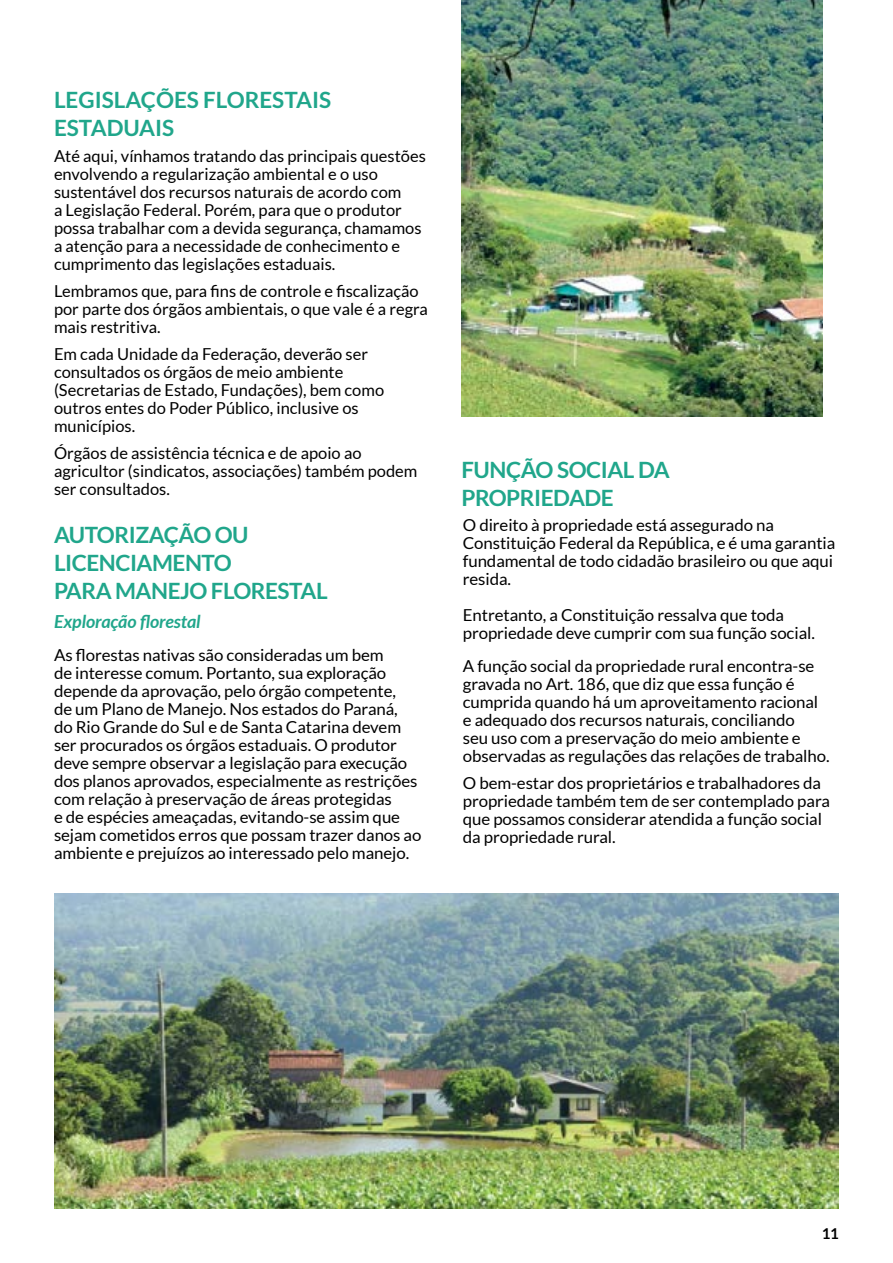
<style>
.page{position:relative;width:893px;height:1263px;background:#fff}
.page>*{position:absolute;margin:0;border:0;box-sizing:border-box;transform-origin:0 0}
.t1{font:700 22.5px/27.6px "Lato";letter-spacing:-.02em;color:#20a68b}
.t2{font:700 22.5px "Lato";color:#20a68b}
.t3{font:italic 700 18px "Lato";letter-spacing:-.005em;color:#20a68b}
.t4{font:16.5px/18px "Lato";letter-spacing:-.005em;color:#000}
.t5{font:700 15px "Lato";color:#000}
</style>
<div class="page">
<img style="left:54px;top:893px;width:785px;height:316px">
<img style="left:461px;top:0;width:361px;height:417px">
<h1 class="t2" style="left:54px;top:87px;width:177px">LEGISLAÇÕES FLOR</h1>
<h1 class="t1" style="left:259px;top:86px;width:71px">ESTAIS</h1>
<h1 class="t1" style="left:54px;top:113px;width:15px">ESTAD</h1>
<h1 class="t1" style="left:123px;top:113px;width:50px">UAIS</h1>
<p class="t4" style="left:54px;top:146px;width:373px">Até aqui, vínhamos tratando das principais questões envolvendo a regularização ambiental e o uso sustentável dos recursos naturais de acordo com<br>a Legislação Federal. Porém, para que o produtor possa trabalhar com a devida segurança, chamamos a atenção para a necessidade de conhecimento e cumprimento das legislações estaduais.</p>
<p class="t4" style="left:54px;top:281px;width:375px">Lembramos que, para fins de controle e fiscalização por parte dos órgãos ambientais, o que vale é a regra mais restritiva.</p>
<p class="t4" style="left:54px;top:344px;width:332px">Em cada Unidade da Federação, deverão ser consultados os órgãos de meio ambiente (Secretarias de Estado, Fundações), bem como outros entes do Poder Público, inclusive os municípios.</p>
<p class="t4" style="left:54px;top:443px;width:365px">Órgãos de assistência técnica e de apoio ao agricultor (sindicatos, associações) também podem ser consultados.</p>
<h1 class="t1" style="left:54px;top:521px;width:196px;text-indent:75px">IZAÇÃO O U<br>LICENCIAMENTO<br>PARA</h1>
<h1 class="t1" style="left:54px;top:521px;width:47px">AUTOR</h1>
<h1 class="t1" style="left:115px;top:576px;width:123px">MANEJO FLOR</h1>
<h1 class="t1" style="left:265px;top:576px;width:26px">ESTAL</h1>
<p class="t3" style="left:54px;top:611px;width:148px">Exploração florestal</p>
<p class="t4" style="left:54px;top:646px;width:369px">As florestas nativas são consideradas um bem<br>de interesse comum. Portanto, sua exploração depende da aprovação, pelo órgão competente,<br>de um Plano de Manejo. Nos estados do Paraná,<br>do Rio Grande do Sul e de Santa Catarina devem ser procurados os órgãos estaduais. O produtor deve sempre observar a legislação para execução dos planos aprovados, especialmente as restrições com relação à preservação de áreas protegidas<br>e de espécies ameaçadas, evitando-se assim que sejam cometidos erros que possam trazer danos ao ambiente e prejuízos ao interessado pelo manejo.</p>
<h1 class="t1" style="left:461px;top:456px;width:29px">FUNÇÃ</h1>
<h1 class="t1" style="left:461px;top:456px;width:210px;text-indent:74px">O SOCIAL DA<br>PROPRIEDADE</h1>
<p class="t4" style="left:463px;top:516px;width:374px">O direito à propriedade está assegurado na Constituição Federal da República, e é uma garantia fundamental de todo cidadão brasileiro ou que aqui resida.</p>
<p class="t4" style="left:463px;top:606px;width:354px">Entretanto, a Constituição ressalva que toda propriedade deve cumprir com sua função social.</p>
<p class="t4" style="left:463px;top:657px;width:368px">A função social da propriedade rural encontra-se gravada no Art. 186, que diz que essa função é cumprida quando há um aproveitamento racional e adequado dos recursos naturais, conciliando<br>seu uso com a preservação do meio ambiente e observadas as regulações das relações de trabalho.</p>
<p class="t4" style="left:463px;top:774px;width:369px">O bem-estar dos proprietários e trabalhadores da propriedade também tem de ser contemplado para que possamos considerar atendida a função social da propriedade rural.</p>
<p class="t5" style="left:822px;top:1225px;width:19px">11</p>
</div>
